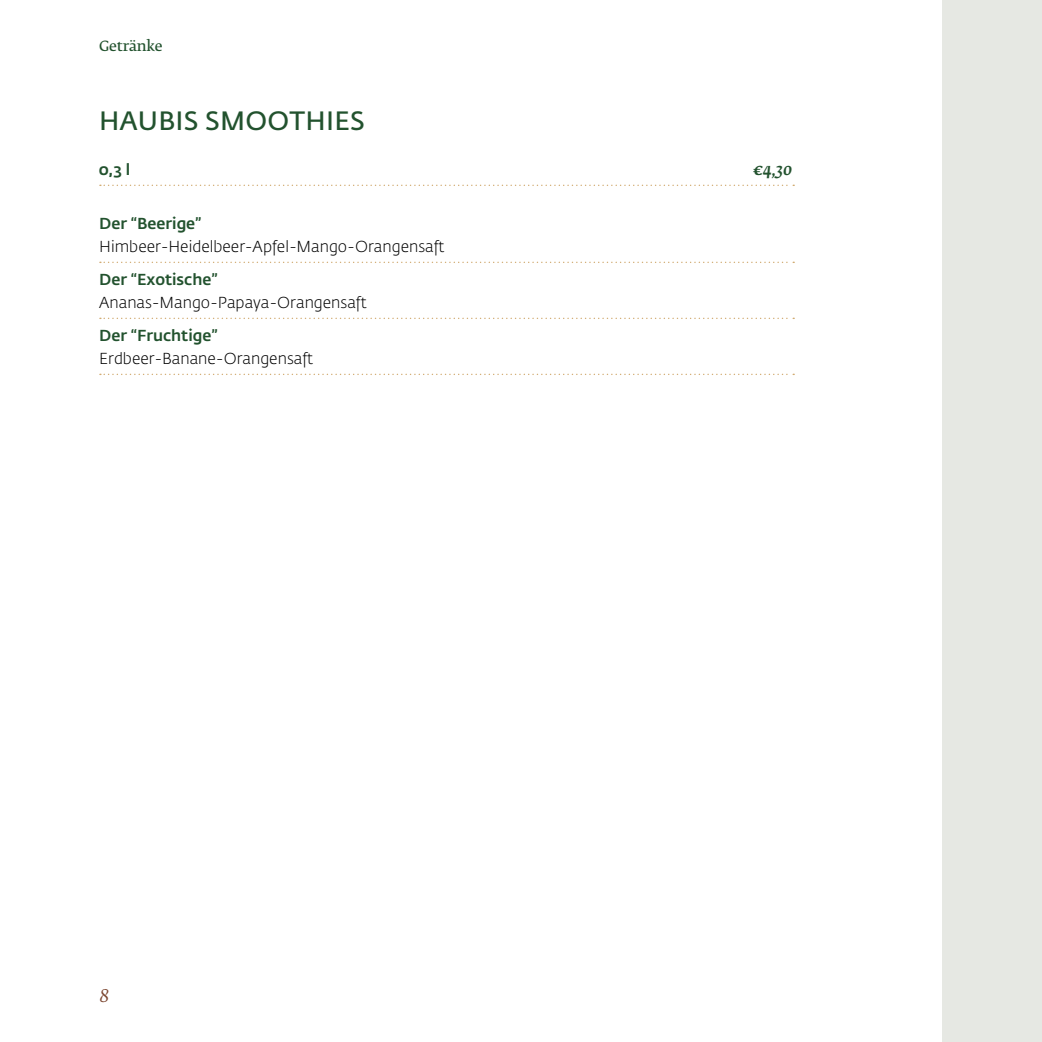
<style>
.page{position:relative;width:1042px;height:1042px;background:#fff}
.page>*{position:absolute;margin:0;border:0;box-sizing:border-box;transform-origin:0 0}
.t1{font:600 26.25px "Fedra Sans Pro";letter-spacing:.01em;color:#22522e}
.t2{font:italic 17.5px "Fedra Serif B Pro";color:#7c4630}
.t3{font:italic 500 16.62px "Fedra Serif B Pro";color:#22522e}
.t4{font:300 15.75px "Fedra Sans Pro";color:#000}
.t5{font:500 15.75px "Fedra Sans Pro";color:#22522e}
.t6{font:14px "Fedra Serif B Pro Demi";letter-spacing:-.01em;color:#22522e}
</style>
<div class="page">
<div style="left:943px;top:0;width:99px;height:1042px;background:#e6e8e3"></div>
<svg style="left:100px;top:185px;width:694px;height:1px"></svg>
<svg style="left:100px;top:262px;width:694px;height:1px"></svg>
<svg style="left:100px;top:318px;width:694px;height:1px"></svg>
<svg style="left:100px;top:374px;width:694px;height:1px"></svg>
<p class="t6" style="left:99px;top:38px;width:65px">Getränke</p>
<h1 class="t1" style="left:99px;top:101px;width:267px">HAUBIS SMOOTHIES</h1>
<p class="t5" style="left:99px;top:157px;width:33px">0,3 l</p>
<p class="t3" style="left:753px;top:159px;width:41px">€4,30</p>
<p class="t5" style="left:99px;top:211px;width:104px">Der “Beerige”</p>
<p class="t4" style="left:99px;top:236px;width:347px">Himbeer-Heidelbeer-Apfel-Mango-Orangensaft</p>
<p class="t5" style="left:99px;top:267px;width:120px">Der “Exotische”</p>
<p class="t4" style="left:99px;top:292px;width:269px">Ananas-Mango-Papaya-Orangensaft</p>
<p class="t5" style="left:99px;top:323px;width:120px">Der “Fruchtige”</p>
<p class="t4" style="left:99px;top:348px;width:215px">Erdbeer-Banane-Orangensaft</p>
<p class="t2" style="left:99px;top:986px;width:12px">8</p>
</div>
